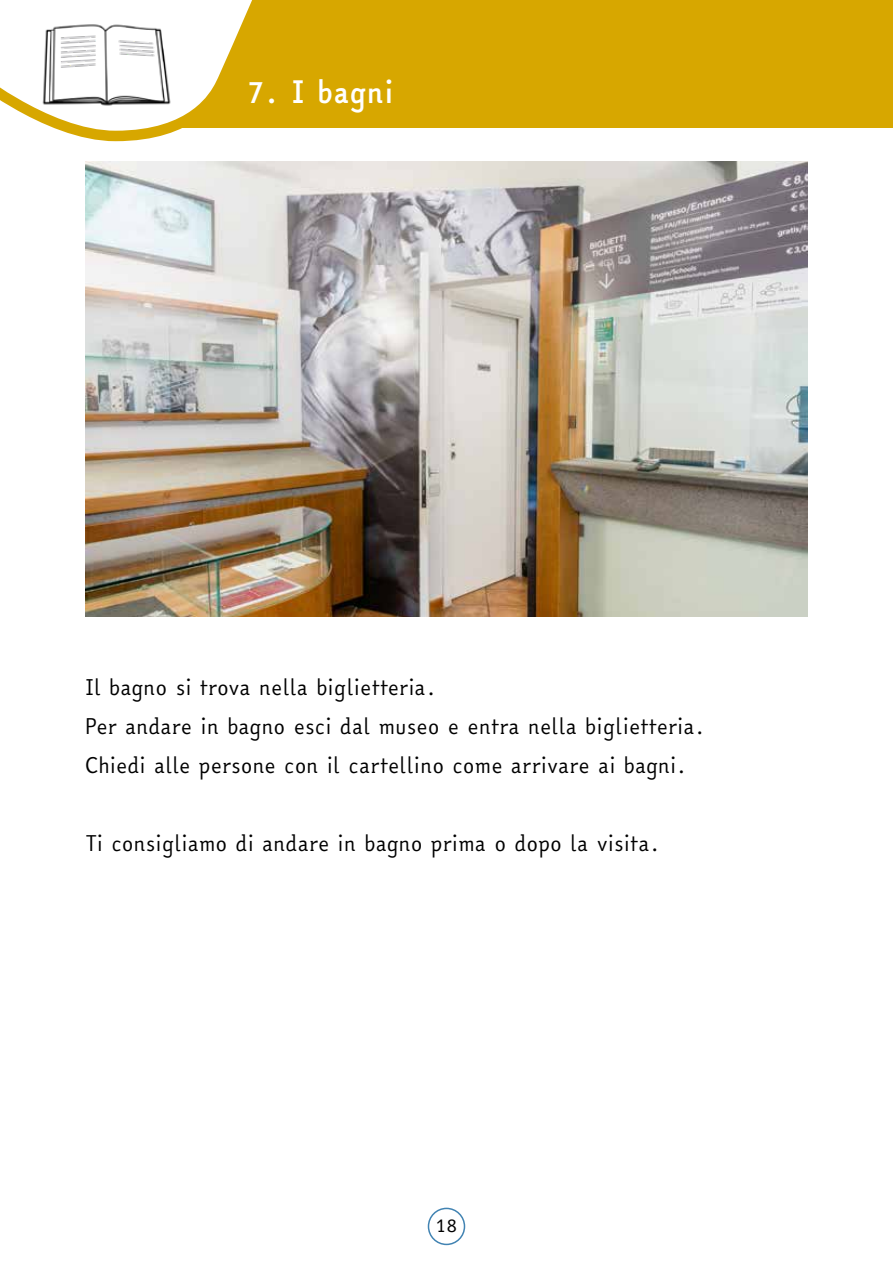
<style>
.page{position:relative;width:893px;height:1263px;background:#fff}
.page>*{position:absolute;margin:0;border:0;box-sizing:border-box;transform-origin:0 0}
.t1{font:700 30px "Easy Reading";color:#fff}
.t2{font:21px/39px "Easy Reading";color:#000}
.t3{font:18px "Easy Reading";color:#000}
</style>
<div class="page">
<div style="left:428px;top:1208px;width:37px;height:37px;border:2px solid #4183b2;border-radius:50%"></div>
<div style="left:127px;top:0;width:766px;height:128px;background:#d7a700"></div>
<svg style="left:0;top:0;width:252px;height:142px"></svg>
<img style="left:85px;top:162px;width:723px;height:455px">
<img style="left:37px;top:21px;width:140px;height:88px">
<h1 class="t1" style="left:248px;top:71px;width:148px">7. I bagni</h1>
<p class="t2" style="left:85px;top:668px;width:621px">Il bagno si trova nella biglietteria.<br>Per andare in bagno esci dal museo e entra nella biglietteria.<br>Chiedi alle persone con il cartellino come arrivare ai bagni.</p>
<p class="t2" style="left:85px;top:824px;width:576px">Ti consigliamo di andare in bagno prima o dopo la visita.</p>
<p class="t3" style="left:435px;top:1212px;width:23px">18</p>
</div>
